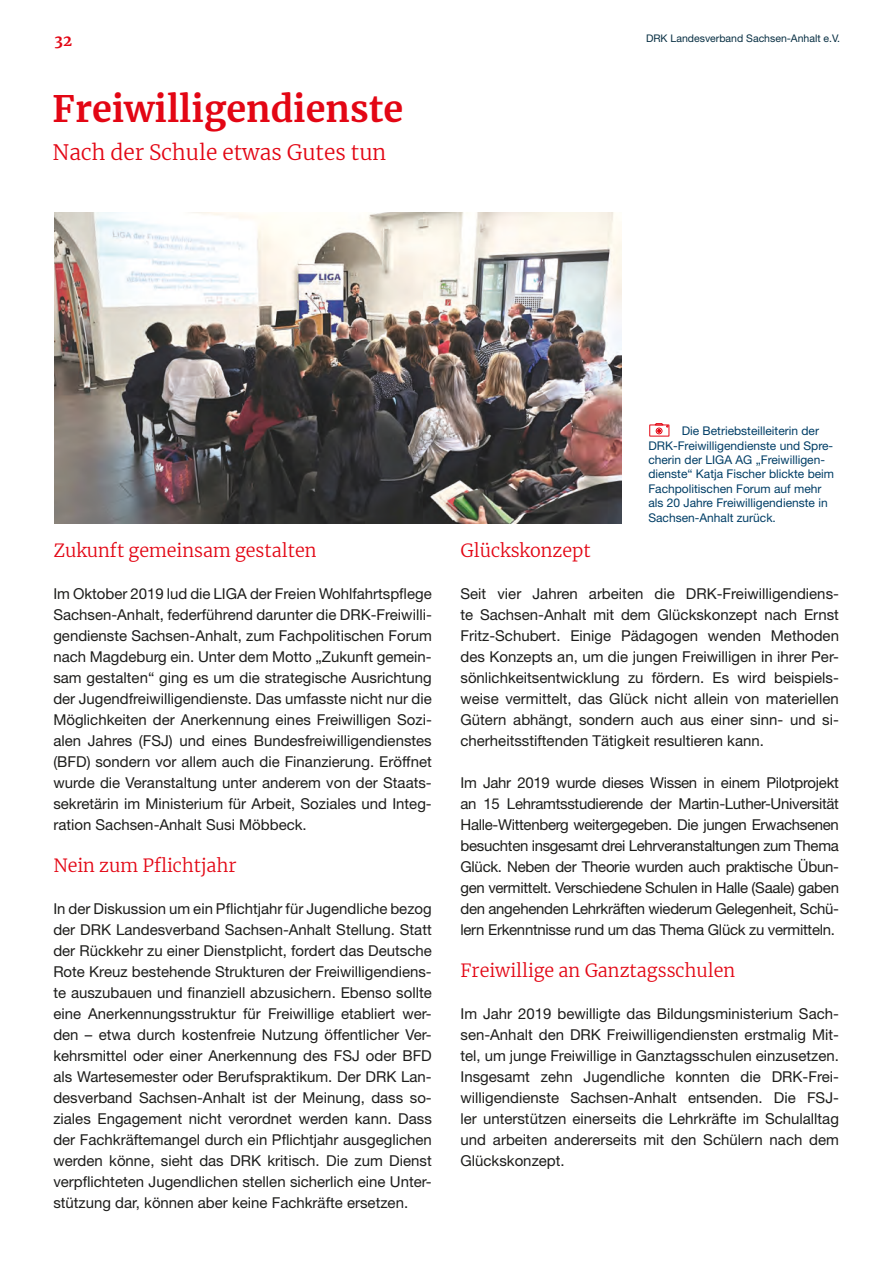
<style>
.page{position:relative;width:893px;height:1263px;background:#fff}
.page>*{position:absolute;margin:0;border:0;box-sizing:border-box;transform-origin:0 0}
.t1{font:700 36px "Merriweather";color:#e30614}
.t2{font:300 21px "Merriweather";color:#e30614}
.t3{font:300 18px "Merriweather";color:#e30614}
.t4{font:15px/21px "Helvetica Neue";color:#1d1d1b;text-align:justify}
.t5{font:700 15px "Merriweather";color:#e30614}
.t6{font:12px/14.4px "Helvetica Neue";color:#003e66}
.t7{font:10.5px "Helvetica Neue";color:#082f43}
</style>
<div class="page">
<div style="left:650px;top:425px;width:19px;height:11px;border:1px solid #e30614"></div>
<svg style="left:655px;top:423px;width:13px;height:11px"></svg>
<img style="left:55px;top:213px;width:566px;height:310px">
<p class="t5" style="left:55px;top:30px;width:19px">32</p>
<p class="t7" style="left:646px;top:32px;width:196px">DRK Landesverband Sachsen-Anhalt e.V.</p>
<h1 class="t1" style="left:53px;top:84px;width:352px">Freiwilligendienste</h1>
<h2 class="t2" style="left:53px;top:138px;width:335px">Nach der Schule etwas Gutes tun</h2>
<p class="t3" style="left:53px;top:538px;width:265px">Zukunft gemeinsam gestalten</p>
<p class="t4" style="left:53px;top:583px;width:380px">Im Oktober 2019 lud die LIGA der Freien Wohlfahrtspflege Sachsen-Anhalt, federführend darunter die DRK-Freiwilli&shy;gendienste Sachsen-Anhalt, zum Fachpolitischen Forum nach Magdeburg ein. Unter dem Motto „Zukunft gemein&shy;sam gestalten“ ging es um die strategische Ausrichtung der Jugendfreiwilligendienste. Das umfasste nicht nur die Möglichkeiten der Anerkennung eines Freiwilligen Sozi&shy;alen Jahres (FSJ) und eines Bundesfreiwilligendienstes (BFD) sondern vor allem auch die Finanzierung. Eröffnet wurde die Veranstaltung unter anderem von der Staats&shy;sekretärin im Ministerium für Arbeit, Soziales und Integ&shy;ration Sachsen-Anhalt Susi Möbbeck.</p>
<p class="t3" style="left:53px;top:853px;width:185px">Nein zum Pflichtjahr</p>
<p class="t4" style="left:53px;top:898px;width:380px">In der Diskussion um ein Pflichtjahr für Jugendliche bezog der DRK Landesverband Sachsen-Anhalt Stellung. Statt der Rückkehr zu einer Dienstplicht, fordert das Deutsche Rote Kreuz bestehende Strukturen der Freiwilligendiens&shy;te auszubauen und finanziell abzusichern. Ebenso sollte eine Anerkennungsstruktur für Freiwillige etabliert wer&shy;den – etwa durch kostenfreie Nutzung öffentlicher Ver&shy;kehrsmittel oder einer Anerkennung des FSJ oder BFD als Wartesemester oder Berufspraktikum. Der DRK Lan&shy;desverband Sachsen-Anhalt ist der Meinung, dass so&shy;ziales Engagement nicht verordnet werden kann. Dass der Fachkräftemangel durch ein Pflichtjahr ausgeglichen werden könne, sieht das DRK kritisch. Die zum Dienst verpflichteten Jugendlichen stellen sicherlich eine Unter&shy;stützung dar, können aber keine Fachkräfte ersetzen.</p>
<p class="t6" style="left:648px;top:424px;width:187px;text-indent:33px">Die Betriebsteilleiterin der DRK-Freiwilligendienste und Spre&shy;cherin der LIGA AG „Freiwilligen&shy;dienste“ Katja Fischer blickte beim Fachpolitischen Forum auf mehr als 20 Jahre Freiwilligendienste in Sachsen-Anhalt zurück.</p>
<p class="t3" style="left:460px;top:538px;width:132px">Glückskonzept</p>
<p class="t4" style="left:460px;top:583px;width:380px">Seit vier Jahren arbeiten die DRK-Freiwilligendiens&shy;te Sachsen-Anhalt mit dem Glückskonzept nach Ernst Fritz-Schubert. Einige Pädagogen wenden Methoden des Konzepts an, um die jungen Freiwilligen in ihrer Per&shy;sönlichkeitsentwicklung zu fördern. Es wird beispiels&shy;weise vermittelt, das Glück nicht allein von materiellen Gütern abhängt, sondern auch aus einer sinn- und si&shy;cherheitsstiftenden Tätigkeit resultieren kann.</p>
<p class="t4" style="left:460px;top:772px;width:380px">Im Jahr 2019 wurde dieses Wissen in einem Pilotprojekt an 15 Lehramtsstudierende der Martin-Luther-Universität H alle-Wittenberg weitergegeben. Die jungen Erwachsenen besuchten insgesamt drei Lehrveranstaltungen zum Thema Glück. Neben der Theorie wurden auch praktische Übun&shy;gen vermittelt. Verschiedene Schulen in H alle (Saale) gaben den angehenden Lehrkräften wiederum Gelegenheit, Schü&shy;lern Erkenntnisse rund um das Thema Glück zu vermitteln.</p>
<p class="t3" style="left:460px;top:958px;width:276px">Freiwillige an Ganztagsschulen</p>
<p class="t4" style="left:460px;top:1003px;width:380px">Im Jahr 2019 bewilligte das Bildungsministerium Sach&shy;sen-Anhalt den DRK Freiwilligendiensten erstmalig Mit&shy;tel, um junge Freiwillige in Ganztagsschulen einzusetzen.<br>Insgesamt zehn Jugendliche konnten die DRK-Frei&shy;willigendienste Sachsen-Anhalt entsenden. Die FSJ&shy;ler unterstützen einerseits die Lehrkräfte im Schulalltag und arbeiten andererseits mit den Schülern nach dem Glückskonzept.</p>
</div>
